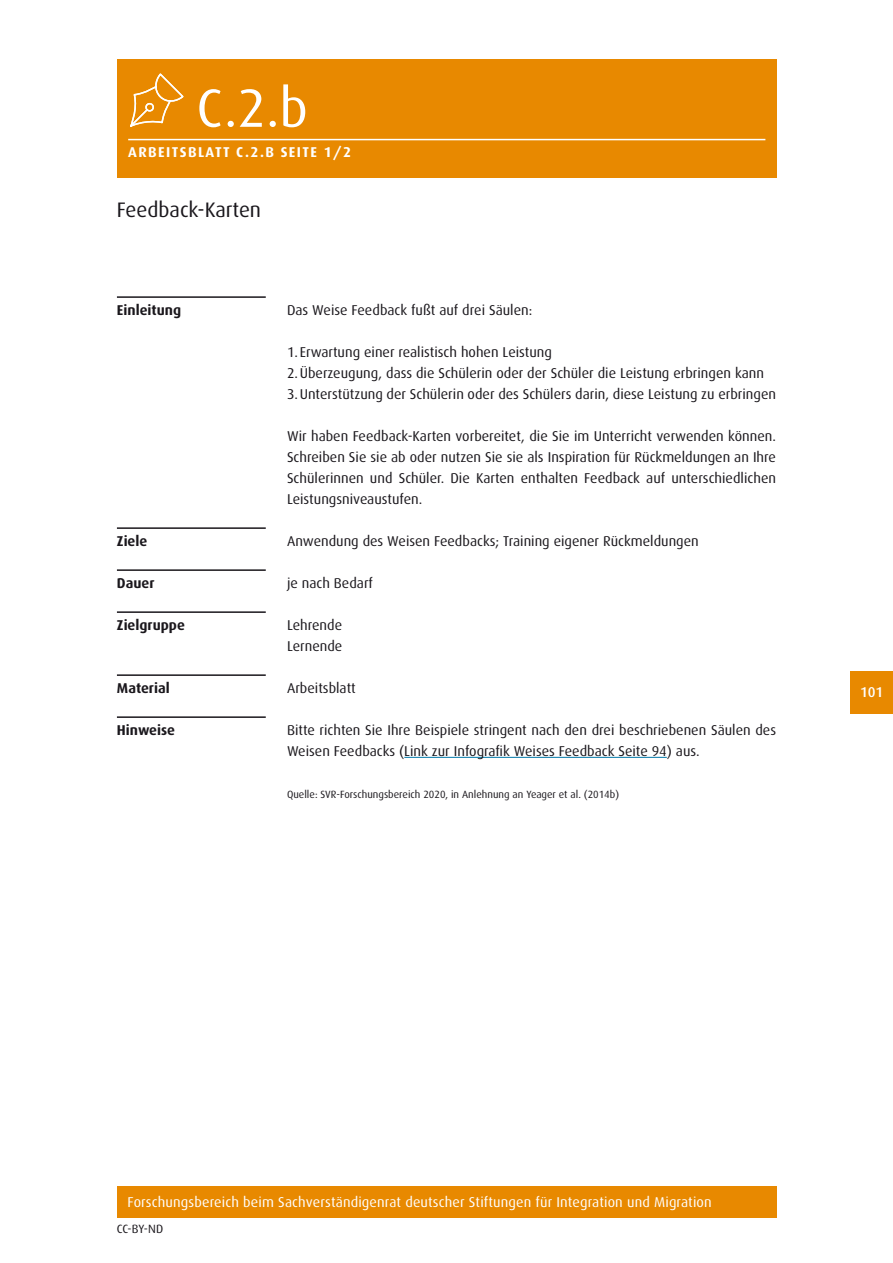
<style>
.page{position:relative;width:893px;height:1263px;background:#fff}
.page>*{position:absolute;margin:0;border:0;box-sizing:border-box;transform-origin:0 0}
.t1{font:54px "Dax";color:#fff}
.t2{font:21px "Dax";letter-spacing:-.005em;color:#1a171c}
.t3{font:14.25px/21px "Dax";color:#1a171c}
.t4{font:14.25px "Dax";letter-spacing:.01em;color:#fff}
.t5{font:700 14.25px "Dax";color:#1a171c}
.t6{font:700 14.25px "Dax";letter-spacing:.1em;color:#fff}
.t7{font:500 14.25px "Dax";color:#fff}
.t8{font:12px "Dax";color:#1a171c}
.t9{font:10.5px "Dax";color:#1a171c}
</style>
<div class="page">
<div style="left:117px;top:60px;width:659px;height:118px;background:#e88900"></div>
<svg style="left:130px;top:73px;width:54px;height:54px"></svg>
<div style="left:850px;top:672px;width:43px;height:42px;background:#e88900"></div>
<hr style="left:404px;top:757px;width:263px;height:1px;background:#0078a8">
<hr style="left:128px;top:139px;width:637px;height:1px;background:#fff">
<hr style="left:117px;top:296px;width:149px;height:2px;background:#1a171c">
<hr style="left:117px;top:527px;width:149px;height:2px;background:#1a171c">
<hr style="left:117px;top:569px;width:149px;height:2px;background:#1a171c">
<hr style="left:117px;top:611px;width:149px;height:2px;background:#1a171c">
<hr style="left:117px;top:674px;width:149px;height:2px;background:#1a171c">
<hr style="left:117px;top:716px;width:149px;height:2px;background:#1a171c">
<div style="left:117px;top:1186px;width:659px;height:32px;background:#e88900"></div>
<h1 class="t1" style="left:196px;top:78px;width:113px">C.2.b</h1>
<p class="t6" style="left:128px;top:144px;width:224px">ARBEITSBLATT C.2.B SEITE 1/2</p>
<h2 class="t2" style="left:117px;top:198px;width:146px">Feedback-Karten</h2>
<p class="t5" style="left:117px;top:302px;width:66px">Einleitung</p>
<p class="t5" style="left:117px;top:533px;width:32px">Ziele</p>
<p class="t5" style="left:117px;top:575px;width:39px">Dauer</p>
<p class="t5" style="left:117px;top:617px;width:69px">Zielgruppe</p>
<p class="t5" style="left:117px;top:680px;width:54px">Material</p>
<p class="t5" style="left:117px;top:722px;width:60px">Hinweise</p>
<p class="t3" style="left:287px;top:300px;width:247px">Das Weise Feedback fußt auf drei Säulen:</p>
<p class="t3" style="left:287px;top:342px;width:490px">1. Erwartung einer realistisch hohen Leistung<br>2.Überzeugung, dass die Schülerin oder der Schüler die Leistung erbringen kann<br>3.Unterstützung der Schülerin oder des Schülers darin, diese Leistung zu erbringen</p>
<p class="t3" style="left:287px;top:426px;width:491px;text-align:justify">Wir haben Feedback-Karten vorbereitet, die Sie im Unterricht verwenden können.<br>Schreiben Sie sie ab oder nutzen Sie sie als Inspiration für Rückmeldungen an Ihre Schülerinnen und Schüler. Die Karten enthalten Feedback auf unterschiedlichen Leistungsniveaustufen.</p>
<p class="t3" style="left:287px;top:531px;width:413px">Anwendung des Weisen Feedbacks; Training eigener Rückmeldungen</p>
<p class="t3" style="left:287px;top:573px;width:87px">je nach Bedarf</p>
<p class="t3" style="left:287px;top:615px;width:57px">Lehrende<br>Lernende</p>
<p class="t3" style="left:287px;top:678px;width:70px">Arbeitsblatt</p>
<p class="t3" style="left:287px;top:720px;width:491px">Bitte richten Sie Ihre Beispiele stringent nach den drei beschriebenen Säulen des<br>Weisen Feedbacks (Link zur Infografik Weises Feedback Seite 94) aus.</p>
<p class="t9" style="left:287px;top:788px;width:334px">Quelle: SVR-Forschungsbereich 2020, in Anlehnung an Yeager et al. (2014b)</p>
<p class="t7" style="left:860px;top:684px;width:25px">101</p>
<p class="t4" style="left:128px;top:1194px;width:586px">Forschungsbereich beim Sachverständigenrat deutscher Stiftungen für Integration und Migration</p>
<p class="t8" style="left:117px;top:1222px;width:48px">CC-BY-ND</p>
<p class="t4" style="left:128px;top:1194px;width:471px">SVR – Sachverständigenrat deutscher Stiftungen für Integratio und Migration</p>
</div>
